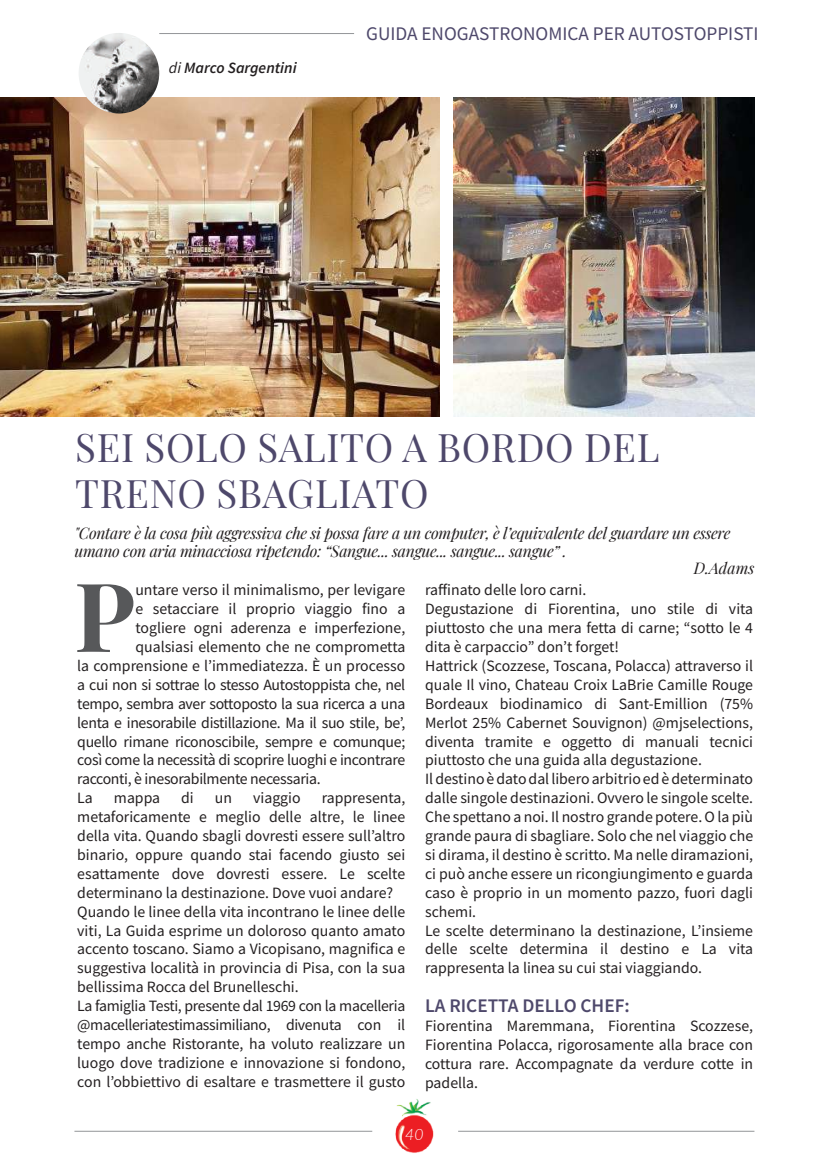
<style>
.page{position:relative;width:819px;height:1166px;background:#fff}
.page>*{position:absolute;margin:0;border:0;box-sizing:border-box;transform-origin:0 0}
.t1{font:700 95.73px "Playfair Display";color:#57585a}
.t2{font:38.5px/46.2px "Playfair Display";letter-spacing:.02em;color:#4e486b}
.t3{font:19.25px "Source Sans Pro";color:#4e486b}
.t4{font:600 19.25px "Source Sans Pro";color:#4e486b}
.t5{font:15.75px/18.9px "Source Sans Pro";color:#231f20}
.t6{font:15.75px "Source Sans Pro";letter-spacing:-.02em;color:#231f20}
.t7{font:italic 15.75px "Playfair Display";letter-spacing:-.02em;color:#231f20}
.t8{font:italic 600 15.75px "Source Sans Pro";color:#231f20}
.t9{font:italic 300 15.75px "Lato";color:#fff}
.s1{font-weight:400}
</style>
<div class="page">
<img style="left:395px;top:1099px;width:39px;height:54px">
<hr style="left:74px;top:1131px;width:298px;height:1px;background:#939598">
<hr style="left:458px;top:1131px;width:296px;height:1px;background:#939598">
<img style="left:453px;top:97px;width:301px;height:320px">
<img style="left:0;top:97px;width:440px;height:320px">
<hr style="left:159px;top:33px;width:195px;height:1px;background:#939598">
<img style="left:79px;top:33px;width:80px;height:80px;border-radius:40px">
<p class="t8" style="left:169px;top:57px;width:129px"><span class="s1">di</span> Marco Sargentini</p>
<p class="t3" style="left:366px;top:21px;width:394px">GUIDA ENOGASTRONOMICA PER AUTOSTOPPISTI</p>
<h2 class="t2" style="left:75px;top:421px;width:585px">SEI SOLO SALITO A BORDO DEL<br>TRENO SBAGLIATO</h2>
<p class="t7" style="left:74px;top:521px;width:657px">"Contare è la cosa più aggressiva che si possa fare a un computer, è l’equivalente del guardare un essere</p>
<p class="t7" style="left:74px;top:539px;width:494px">umano con aria minacciosa ripetendo: “Sangue... sangue... sangue... sangue” .</p>
<p class="t7" style="left:693px;top:556px;width:62px">D.Adams</p>
<h1 class="t1" style="left:74px;top:541px;width:63px">P</h1>
<p class="t5" style="left:135px;top:580px;width:271px">untare verso il minimalismo, per levigare</p>
<p class="t5" style="left:135px;top:599px;width:271px">e setacciare il proprio viaggio fino a</p>
<p class="t5" style="left:135px;top:618px;width:271px">togliere ogni aderenza e imperfezione,</p>
<p class="t5" style="left:135px;top:637px;width:271px">qualsiasi elemento che ne comprometta</p>
<p class="t5" style="left:77px;top:656px;width:329px">la comprensione e l’immediatezza. È un processo</p>
<p class="t6" style="left:77px;top:674px;width:329px">a cui non si sottrae lo stesso Autostoppista che, nel</p>
<p class="t6" style="left:77px;top:693px;width:329px">tempo, sembra aver sottoposto la sua ricerca a una</p>
<p class="t6" style="left:77px;top:712px;width:329px">lenta e inesorabile distillazione. Ma il suo stile, be’,</p>
<p class="t6" style="left:77px;top:731px;width:329px">quello rimane riconoscibile, sempre e comunque;</p>
<p class="t6" style="left:77px;top:750px;width:329px">così come la necessità di scoprire luoghi e incontrare</p>
<p class="t6" style="left:77px;top:769px;width:245px">racconti, è inesorabilmente necessaria.</p>
<p class="t5" style="left:77px;top:788px;width:17px">La</p>
<p class="t5" style="left:114px;top:788px;width:48px">mappa</p>
<p class="t5" style="left:181px;top:788px;width:14px">di</p>
<p class="t5" style="left:215px;top:788px;width:19px">un</p>
<p class="t5" style="left:253px;top:788px;width:49px">viaggio</p>
<p class="t5" style="left:77px;top:788px;width:329px;text-indent:244px">rappresenta, metaforicamente e meglio delle altre, le linee della vita. Quando sbagli dovresti essere sull’altro binario, oppure quando stai facendo giusto sei esattamente dove dovresti essere. Le scelte determinano la destinazione. Dove vuoi andare?<br>Quando le linee della vita incontrano le linee delle viti, La Guida esprime un doloroso quanto amato accento toscano. Siamo a Vicopisano, magnifica e suggestiva località in provincia di Pisa, con la sua bellissima Rocca del Brunelleschi.<br>La famiglia Testi, presente dal 1969 con la macelleria @macelleriatestimassimiliano, divenuta con il tempo anche Ristorante, ha voluto realizzare un luogo dove tradizione e innovazione si fondono, con l’obbiettivo di esaltare e trasmettere il gusto</p>
<p class="t5" style="left:425px;top:580px;width:329px">raffinato delle loro carni.<br>Degustazione di Fiorentina, uno stile di vita piuttosto che una mera fetta di carne; “sotto le 4 dita è carpaccio” don’t forget!<br>Hattrick (Scozzese, Toscana, Polacca) attraverso il quale Il vino, Chateau Croix LaBrie Camille Rouge Bordeaux biodinamico di Sant-Emillion (75% Merlot 25% Cabernet Souvignon) @mjselections, diventa tramite e oggetto di manuali tecnici piuttosto che una guida alla degustazione.<br>Il destino è dato dal libero arbitrio ed è determinato dalle singole destinazioni. Ovvero le singole scelte.<br>Che spettano a noi. Il nostro grande potere. O la più grande paura di sbagliare. Solo che nel viaggio che si dirama, il destino è scritto. Ma nelle diramazioni, ci può anche essere un ricongiungimento e guarda caso è proprio in un momento pazzo, fuori dagli schemi.<br>Le scelte determinano la destinazione, L’insieme delle scelte determina il destino e La vita rappresenta la linea su cui stai viaggiando.</p>
<p class="t4" style="left:425px;top:993px;width:206px">LA RICETTA DELLO CHEF:</p>
<p class="t5" style="left:425px;top:1016px;width:329px;text-align:justify">Fiorentina Maremmana, Fiorentina Scozzese, Fiorentina Polacca, rigorosamente alla brace con cottura rare. Accompagnate da verdure cotte in padella.</p>
<p class="t9" style="left:405px;top:1123px;width:20px">40</p>
</div>
